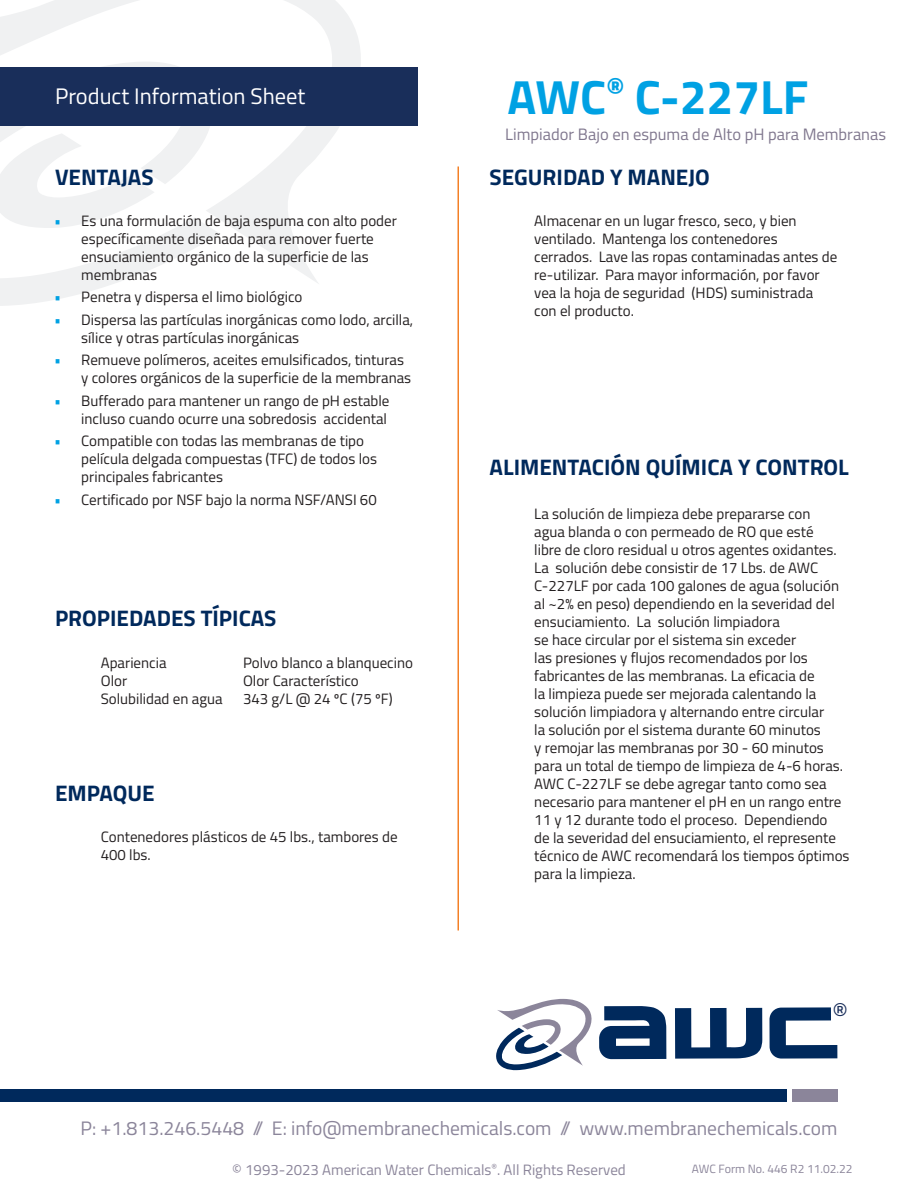
<style>
.page{position:relative;width:918px;height:1188px;background:#fff}
.page>*{position:absolute;margin:0;border:0;box-sizing:border-box;transform-origin:0 0}
.t1{font:700 48px "Titillium Web";color:#00a1e3}
.t2{font:24px "Titillium Web";color:#192e5a}
.t3{font:700 22.5px "Titillium Web";color:#00295c}
.t4{font:22.5px "Titillium Web";color:#fff}
.t5{font:19.5px "Titillium Web";color:#8b859a}
.t6{font:16.5px "Titillium Web";color:#80778e}
.t7{font:15px/18px "Titillium Web";color:#231f20}
.t8{font:15px "Titillium Web";color:#8b859a}
.t9{font:12px "Titillium Web";color:#8b859a}
.s1{color:#00a1e3}
</style>
<div class="page">
<svg style="left:675px;top:1008px;width:87px;height:51px"></svg>
<svg style="left:769px;top:1007px;width:68px;height:52px"></svg>
<svg style="left:496px;top:999px;width:170px;height:71px"></svg>
<svg style="left:0;top:285px;width:109px;height:21px;fill:#f0f1f2"></svg>
<svg style="left:0;top:0;width:370px;height:285px"></svg>
<div style="left:0;top:68px;width:418px;height:58px;background:#192e5a"></div>
<hr style="left:458px;top:167px;width:1px;height:763px;background:#f48026">
<div style="left:0;top:1090px;width:786px;height:12px;background:#00295c"></div>
<div style="left:792px;top:1090px;width:45px;height:12px;background:#8b859a"></div>
<h3 class="t4" style="left:55px;top:80px;width:252px">Product Information Sheet</h3>
<h1 class="t1" style="left:508px;top:61px;width:302px">AWC<sup>®</sup> C-227LF</h1>
<p class="t6" style="left:505px;top:122px;width:382px">Limpiador Bajo en espuma de Alto pH para Membranas</p>
<h3 class="t3" style="left:55px;top:160px;width:100px">VENTAJAS</h3>
<h3 class="t3" style="left:490px;top:160px;width:222px">SEGURIDAD Y MANEJO</h3>
<p class="t7" style="left:81px;top:211px;width:317px;text-indent:-27px"><span class="s1">•</span> Es una formulación de baja espuma con alto poder específicamente diseñada para remover fuerte ensuciamiento orgánico de la superficie de las membranas</p>
<p class="t7" style="left:54px;top:287px;width:250px"><span class="s1">•</span> Penetra y dispersa el limo biológico</p>
<p class="t7" style="left:81px;top:310px;width:333px;text-indent:-27px"><span class="s1">•</span> Dispersa las partículas inorgánicas como lodo, arcilla, sílice y otras partículas inorgánicas</p>
<p class="t7" style="left:81px;top:350px;width:331px;text-indent:-27px"><span class="s1">•</span> Remueve polímeros, aceites emulsificados, tinturas y colores orgánicos de la superficie de la membranas</p>
<p class="t7" style="left:54px;top:391px;width:337px;text-align:right"><span class="s1">•</span> Bufferado para mantener un rango de pH estable incluso cuando ocurre una sobredosis accidental</p>
<p class="t7" style="left:81px;top:431px;width:297px;text-indent:-27px"><span class="s1">•</span> Compatible con todas las membranas de tipo película delgada compuestas (TFC) de todos los principales fabricantes</p>
<p class="t7" style="left:54px;top:490px;width:324px"><span class="s1">•</span> Certificado por NSF bajo la norma NSF/ANSI 60</p>
<h3 class="t3" style="left:55px;top:601px;width:223px">PROPIEDADES TÍPICAS</h3>
<p class="t7" style="left:101px;top:653px;width:123px">Apariencia<br>Olor<br>Solubilidad en agua</p>
<p class="t7" style="left:243px;top:653px;width:172px">Polvo blanco a blanquecino<br>Olor Característico<br>343 g/L @ 24 ºC (75 ºF)</p>
<h3 class="t3" style="left:55px;top:776px;width:101px">EMPAQUE</h3>
<p class="t7" style="left:101px;top:827px;width:298px">Contenedores plásticos de 45 lbs., tambores de<br>400 lbs.</p>
<p class="t7" style="left:534px;top:211px;width:305px">Almacenar en un lugar fresco, seco, y bien ventilado. Mantenga los contenedores cerrados. Lave las ropas contaminadas antes de re-utilizar. Para mayor información, por favor vea la hoja de seguridad (HDS) suministrada con el producto.</p>
<h3 class="t3" style="left:490px;top:450px;width:361px">ALIMENTACIÓN QUÍMICA Y CONTROL</h3>
<p class="t7" style="left:534px;top:504px;width:317px">La solución de limpieza debe prepararse con<br>agua blanda o con permeado de RO que esté<br>libre de cloro residual u otros agentes oxidantes.<br>La solución debe consistir de 17 Lbs. de AWC C-227LF por cada 100 galones de agua (solución al ~2% en peso) dependiendo en la severidad del ensuciamiento. La solución limpiadora<br>se hace circular por el sistema sin exceder<br>las presiones y flujos recomendados por los fabricantes de las membranas. La eficacia de<br>la limpieza puede ser mejorada calentando la solución limpiadora y alternando entre circular<br>la solución por el sistema durante 60 minutos<br>y remojar las membranas por 30 - 60 minutos para un total de tiempo de limpieza de 4-6 horas.<br>AWC C-227LF se debe agregar tanto como sea necesario para mantener el pH en un rango entre 11 y 12 durante todo el proceso. Dependiendo<br>de la severidad del ensuciamiento, el represente técnico de AWC recomendará los tiempos óptimos para la limpieza.</p>
<h2 class="t2" style="left:832px;top:994px;width:17px">®</h2>
<h3 class="t5" style="left:80px;top:1114px;width:759px">P: +1.813.246.5448 // E: info@membranechemicals.com // www.membranechemicals.com</h3>
<p class="t8" style="left:232px;top:1158px;width:395px">© 1993-2023 American Water Chemicals<sup>®</sup>. All Rights Reserved</p>
<p class="t9" style="left:692px;top:1160px;width:162px">AWC Form No. 446 R2 11.02.22</p>
</div>
